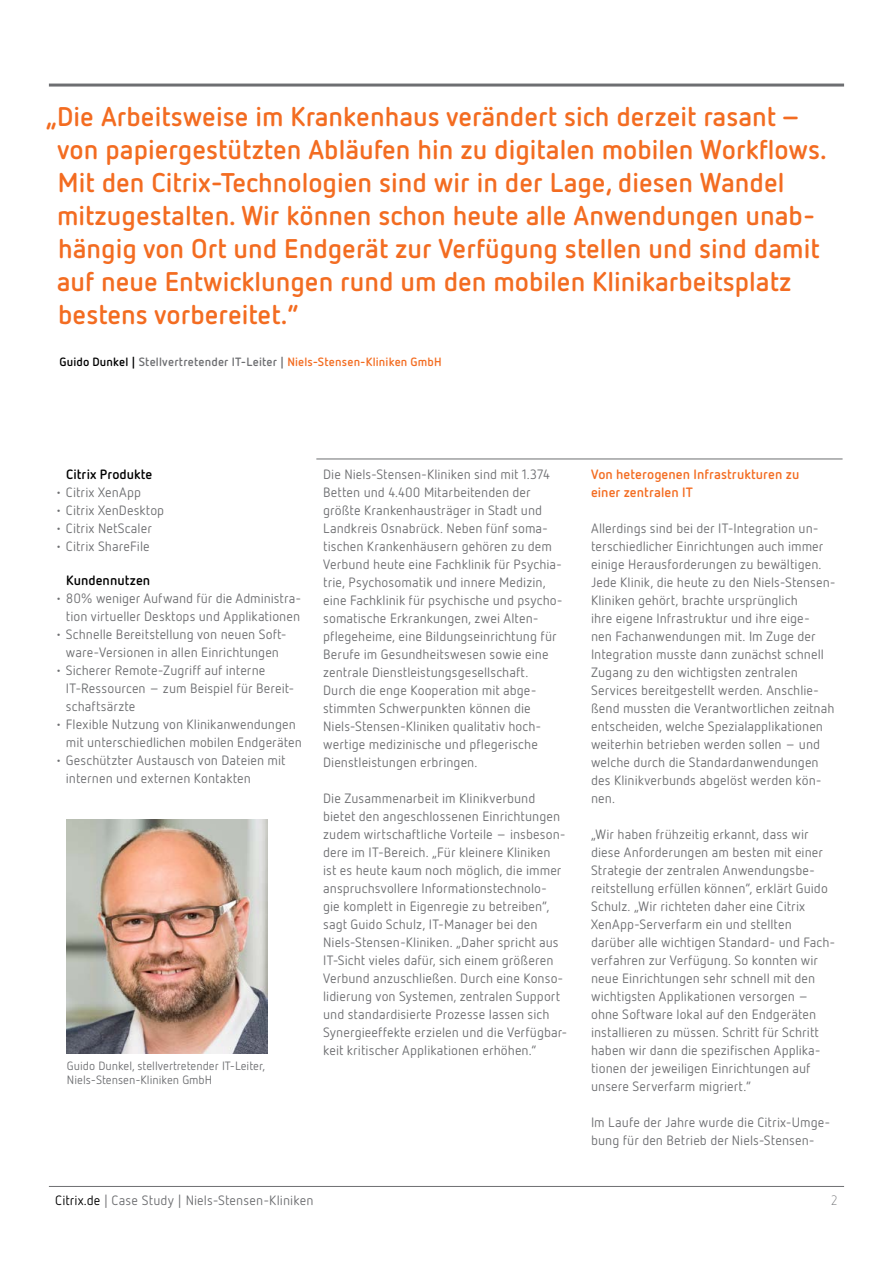
<style>
.page{position:relative;width:893px;height:1263px;background:#fff}
.page>*{position:absolute;margin:0;border:0;box-sizing:border-box;transform-origin:0 0}
.t1{font:700 27px/33px "Netto OT";color:#f36c21}
.t2{font:13.5px/18px "Netto OT";letter-spacing:.005em;color:#6d6e71}
.t3{font:700 13.5px/18px "Netto OT";letter-spacing:.005em;color:#f36c21}
.t4{font:700 13.5px "Netto OT";letter-spacing:.005em;color:#000}
.t5{font:300 13.5px "Netto OT";color:#6d6e71}
.t6{font:700 12px "Netto OT";letter-spacing:.015em;color:#6d6e71}
.t7{font:12px/13.5px "Netto OT";color:#6d6e71}
.s1{color:#000}
.s2{color:#f36c21}
</style>
<div class="page">
<hr style="left:49px;top:84px;width:795px;height:3px;background:#6d6e71">
<hr style="left:49px;top:1186px;width:795px;height:1px;background:#6d6e71">
<hr style="left:316px;top:459px;width:527px;height:1px;background:#6d6e71">
<img style="left:67px;top:819px;width:200px;height:234px">
<p class="t1" style="left:57px;top:99px;width:772px;text-indent:-11px">„Die Arbeitsweise im Krankenhaus verändert sich derzeit rasant – von papiergestützten Abläufen hin zu digitalen mobilen Workflows.<br>Mit den Citrix-Technologien sind wir in der Lage, diesen Wandel mitzugestalten. Wir können schon heute alle Anwendungen unab&shy;hängig von Ort und Endgerät zur Verfügung stellen und sind damit auf neue Entwicklungen rund um den mobilen Klinikarbeitsplatz bestens vorbereitet.“</p>
<p class="t6" style="left:59px;top:354px;width:384px"><span class="s1">Guido Dunkel |</span> Stellvertretender IT-Leiter | <span class="s2">Niels-Stensen-Kliniken GmbH</span></p>
<p class="t4" style="left:66px;top:466px;width:88px">Citrix Produkte</p>
<p class="t2" style="left:55px;top:483px;width:87px">• Citrix XenApp</p>
<p class="t2" style="left:55px;top:501px;width:111px">• Citrix XenDesktop</p>
<p class="t2" style="left:55px;top:519px;width:98px">• Citrix NetScaler</p>
<p class="t2" style="left:55px;top:537px;width:96px">• Citrix ShareFile</p>
<p class="t4" style="left:66px;top:572px;width:86px">Kundennutzen</p>
<p class="t2" style="left:55px;top:589px;width:247px;text-align:right">• 80% weniger Aufwand für die Administra&shy;tion virtueller Desktops und Applikationen</p>
<p class="t2" style="left:55px;top:625px;width:233px;text-align:center">• Schnelle Bereitstellung von neuen Soft&shy;ware-Versionen in allen Einrichtungen</p>
<p class="t2" style="left:66px;top:661px;width:230px;text-indent:-11px">• Sicherer Remote-Zugriff auf interne<br>IT-Ressourcen – zum Beispiel für Bereit&shy;schaftsärzte</p>
<p class="t2" style="left:66px;top:715px;width:238px;text-indent:-11px">• Flexible Nutzung von Klinikanwendungen mit unterschiedlichen mobilen Endgeräten</p>
<p class="t2" style="left:66px;top:751px;width:221px;text-indent:-11px">• Geschützter Austausch von Dateien mit internen und externen Kontakten</p>
<p class="t7" style="left:67px;top:1059px;width:200px">Guido Dunkel, stellvertretender IT-Leiter,<br>Niels-Stensen-Kliniken GmbH</p>
<p class="t2" style="left:323px;top:465px;width:241px">Die Niels-Stensen-Kliniken sind mit 1.374<br>Betten und 4.400 Mitarbeitenden der größte Krankenhausträger in Stadt und Landkreis Osnabrück. Neben fünf soma&shy;tischen Krankenhäusern gehören zu dem Verbund heute eine Fachklinik für Psychia&shy;trie, Psychosomatik und innere Medizin, eine Fachklinik für psychische und psycho&shy;somatische Erkrankungen, zwei Alten&shy;pflegeheime, eine Bildungseinrichtung für Berufe im Gesundheitswesen sowie eine zentrale Dienstleistungsgesellschaft.<br>Durch die enge Kooperation mit abge&shy;stimmten Schwerpunkten können die Niels-Stensen-Kliniken qualitativ hoch&shy;wertige medizinische und pflegerische Dienstleistungen erbringen.</p>
<p class="t2" style="left:323px;top:789px;width:246px">Die Zusammenarbeit im Klinikverbund bietet den angeschlossenen Einrichtungen zudem wirtschaftliche Vorteile – insbeson&shy;dere im IT-Bereich. „Für kleinere Kliniken<br>ist es heute kaum noch möglich, die immer anspruchsvollere Informationstechnolo-<br>gie komplett in Eigenregie zu betreiben“, sagt Guido Schulz, IT-Manager bei den Niels-Stensen-Kliniken. „Daher spricht aus IT-Sicht vieles dafür, sich einem größeren Verbund anzuschließen. Durch eine Konso&shy;lidierung von Systemen, zentralen Support und standardisierte Prozesse lassen sich Synergieeffekte erzielen und die Verfügbar&shy;keit kritischer Applikationen erhöhen.“</p>
<p class="t3" style="left:591px;top:465px;width:210px">Von heterogenen Infrastrukturen zu einer zentralen IT</p>
<p class="t2" style="left:591px;top:519px;width:246px">Allerdings sind bei der IT-Integration un&shy;terschiedlicher Einrichtungen auch immer einige Herausforderungen zu bewältigen.<br>Jede Klinik, die heute zu den Niels-Stensen-Kliniken gehört, brachte ursprünglich<br>ihre eigene Infrastruktur und ihre eige-<br>nen Fachanwendungen mit. Im Zuge der Integration musste dann zunächst schnell Zugang zu den wichtigsten zentralen Services bereitgestellt werden. Anschlie&shy;ßend mussten die Verantwortlichen zeitnah entscheiden, welche Spezialapplikationen weiterhin betrieben werden sollen – und welche durch die Standardanwendungen des Klinikverbunds abgelöst werden kön&shy;nen.</p>
<p class="t2" style="left:591px;top:825px;width:246px">„Wir haben frühzeitig erkannt, dass wir diese Anforderungen am besten mit einer Strategie der zentralen Anwendungsbe&shy;reitstellung erfüllen können“, erklärt Guido Schulz. „Wir richteten daher eine Citrix XenApp-Serverfarm ein und stellten darüber alle wichtigen Standard- und Fach&shy;verfahren zur Verfügung. So konnten wir neue Einrichtungen sehr schnell mit den wichtigsten Applikationen versorgen – ohne Software lokal auf den Endgeräten installieren zu müssen. Schritt für Schritt haben wir dann die spezifischen Applika&shy;tionen der jeweiligen Einrichtungen auf unsere Serverfarm migriert.“</p>
<p class="t2" style="left:591px;top:1113px;width:241px">Im Laufe der Jahre wurde die Citrix-Umge&shy;bung für den Betrieb der Niels-Stensen-</p>
<p class="t2" style="left:55px;top:1190px;width:260px"><span class="s1">Citrix.de</span> | Case Study | Niels-Stensen-Kliniken</p>
<p class="t5" style="left:831px;top:1192px;width:8px">2</p>
</div>
